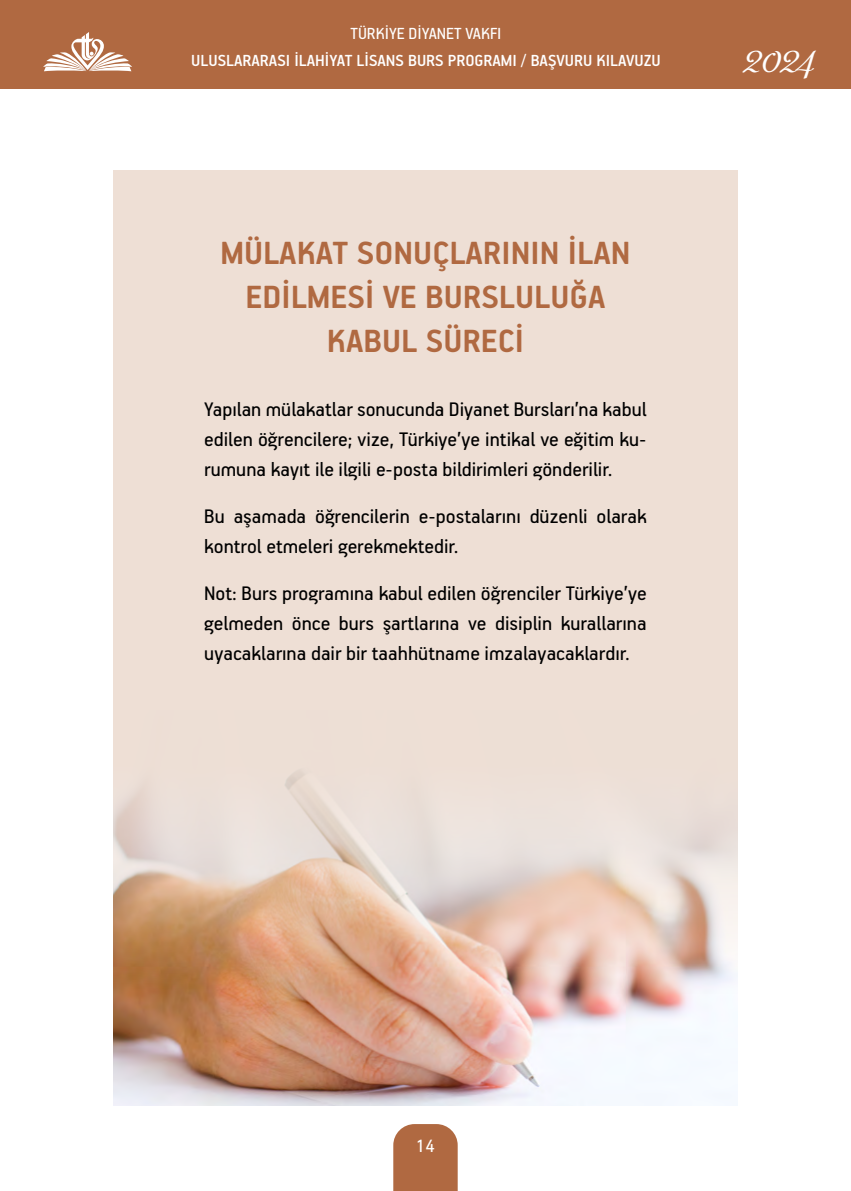
<style>
.page{position:relative;width:851px;height:1191px;background:#fff}
.page>*{position:absolute;margin:0;border:0;box-sizing:border-box;transform-origin:0 0}
.t1{font:700 36px/44px "PF Handbook Pro";color:#b06941;text-align:center}
.t2{font:34.8px "Aphrodite Pro";color:#fff}
.t3{font:22px/30px "PF Handbook Pro";color:#000;text-align:justify}
.t4{font:20px "PF Handbook Pro";color:#fff}
.t5{font:500 18px "PF Handbook Pro";color:#fff}
.t6{font:18px "PF Handbook Pro";color:#fff}
</style>
<div class="page">
<div style="left:113px;top:170px;width:624px;height:936px;background:#eedfd5"></div>
<img style="left:113px;top:772px;width:624px;height:334px">
<div style="left:0;top:0;width:850px;height:88px;background:#b06941"></div>
<div style="left:393px;top:1124px;width:64px;height:67px;background:#b06941"></div>
<svg style="left:43px;top:32px;width:89px;height:39px"></svg>
<p class="t6" style="left:350px;top:22px;width:152px">TÜRKİYE DİYANET VAKFI</p>
<p class="t5" style="left:191px;top:49px;width:471px">ULUSLARARASI İLAHİYAT LİSANS BURS PROGRAMI / BAŞVURU KILAVUZU</p>
<h1 class="t1" style="left:220px;top:229px;width:411px">MÜLAKAT SONUÇLARININ İLAN<br>EDİLMESİ VE BURSLULUĞA<br>KABUL SÜRECİ</h1>
<p class="t3" style="left:204px;top:393px;width:444px">Yapılan mülakatlar sonucunda Diyanet Bursları’na kabul edilen öğrencilere; vize, Türkiye’ye intikal ve eğitim ku&shy;rumuna kayıt ile ilgili e-posta bildirimleri gönderilir.</p>
<p class="t3" style="left:204px;top:500px;width:444px">Bu aşamada öğrencilerin e-postalarını düzenli olarak kontrol etmeleri gerekmektedir.</p>
<p class="t3" style="left:204px;top:577px;width:444px">Not: Burs programına kabul edilen öğrenciler Türkiye’ye gelmeden önce burs şartlarına ve disiplin kurallarına uyacaklarına dair bir taahhütname imzalayacaklardır.</p>
<h2 class="t2" style="left:743px;top:39px;width:72px">2024</h2>
<p class="t4" style="left:416px;top:1134px;width:20px">14</p>
</div>
